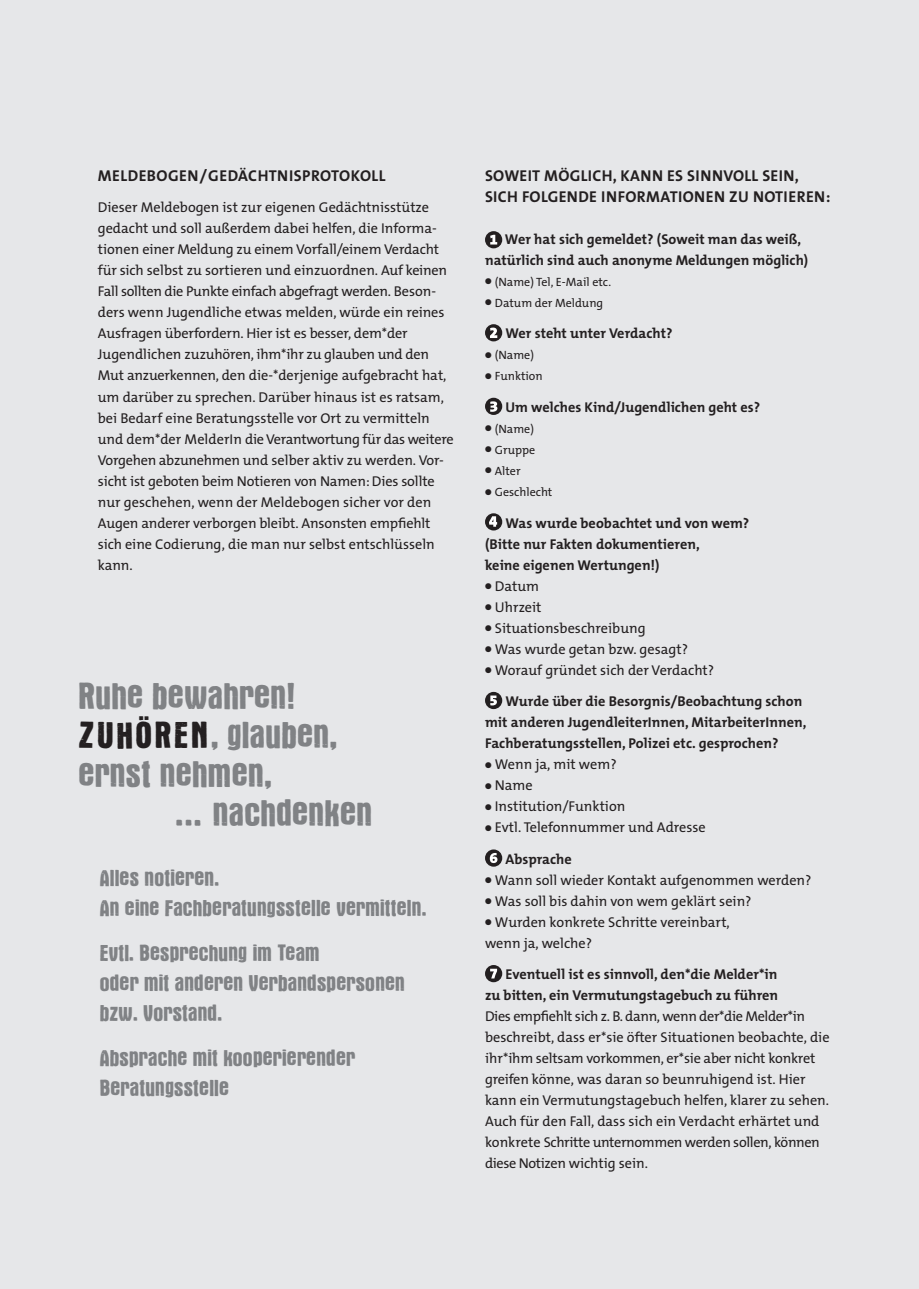
<style>
.page{position:relative;width:919px;height:1289px;background:#fff}
.page>*{position:absolute;margin:0;border:0;box-sizing:border-box;transform-origin:0 0}
.t1{font:39px/39px "Victor";color:#808285}
.t2{font:24px/30px "Victor";color:#808285}
.t3{font:700 15.75px "The Mix B7";letter-spacing:.07em;color:#231f20}
.t4{font:14.25px/21px "The Mix B5 Plain";color:#231f20}
.t5{font:700 14.25px/21px "The Mix B7";letter-spacing:.005em;color:#231f20}
.t6{font:12px "The Mix B5 Plain";color:#231f20}
.s1{color:#231f20}
</style>
<div class="page">
<div style="left:0;top:0;width:13px;height:1288px;background:#e6e7e9"></div>
<div style="left:13px;top:0;width:905px;height:1288px;background:#e6e7e9"></div>
<svg style="left:485px;top:231px;width:17px;height:17px"></svg>
<svg style="left:490px;top:235px;width:7px;height:9px"></svg>
<div style="left:485px;top:324px;width:17px;height:17px;background:#231f20;border-radius:50%"></div>
<svg style="left:490px;top:327px;width:7px;height:11px"></svg>
<div style="left:485px;top:398px;width:17px;height:17px;background:#231f20;border-radius:50%"></div>
<svg style="left:490px;top:401px;width:7px;height:11px"></svg>
<div style="left:485px;top:513px;width:17px;height:17px;background:#231f20;border-radius:50%"></div>
<svg style="left:489px;top:516px;width:8px;height:10px"></svg>
<div style="left:485px;top:692px;width:17px;height:17px;background:#231f20;border-radius:50%"></div>
<svg style="left:490px;top:695px;width:7px;height:10px"></svg>
<div style="left:485px;top:849px;width:17px;height:17px;background:#231f20;border-radius:50%"></div>
<svg style="left:490px;top:853px;width:7px;height:10px"></svg>
<div style="left:485px;top:965px;width:17px;height:17px;background:#231f20;border-radius:50%"></div>
<svg style="left:490px;top:968px;width:7px;height:10px"></svg>
<p class="t3" style="left:98px;top:167px;width:81px">Meldebogen</p>
<p class="t3" style="left:200px;top:167px;width:68px">/Gedächtnispr</p>
<p class="t3" style="left:320px;top:167px;width:59px">otokoll</p>
<p class="t4" style="left:98px;top:197px;width:357px">Dieser Meldebogen ist zur eigenen Gedächtnisstütze gedacht und soll außerdem dabei helfen, die Informa&shy;tionen einer Meldung zu einem Vorfall/einem Verdacht für sich selbst zu sortieren und einzuordnen. Auf keinen Fall sollten die Punkte einfach abgefragt werden. Beson&shy;ders wenn Jugendliche etwas melden, würde ein reines Ausfragen überfordern. Hier ist es besser, dem*der Jugendlichen zuzuhören, ihm*ihr zu glauben und den Mut anzuerkennen, den die-*derjenige aufgebracht hat, um darüber zu sprechen. Darüber hinaus ist es ratsam, bei Bedarf eine Beratungsstelle vor Ort zu vermitteln und dem*der MelderIn die Verantwortung für das weitere Vorgehen abzunehmen und selber aktiv zu werden. Vor&shy;sicht ist geboten beim Notieren von Namen: Dies sollte nur geschehen, wenn der Meldebogen sicher vor den Augen anderer verborgen bleibt. Ansonsten empfiehlt sich eine Codierung, die man nur selbst entschlüsseln kann.</p>
<h1 class="t1" style="left:78px;top:677px;width:260px">Ruhe bewahren!<br><span class="s1">Zuhöre n</span>, glauben, ernst nehmen,</h1>
<h1 class="t1" style="left:173px;top:794px;width:201px">… nachdenken</h1>
<h2 class="t2" style="left:100px;top:863px;width:328px">Alles notieren.<br>An eine Fachberatungsstelle vermitteln.</h2>
<h2 class="t2" style="left:100px;top:938px;width:307px">Evtl. Besprechung im Team<br>oder mit anderen Verbandspersonen bzw. Vorstand.</h2>
<h2 class="t2" style="left:100px;top:1043px;width:257px">Absprache mit kooperierender<br>Beratungsstelle</h2>
<p class="t3" style="left:485px;top:167px;width:70px">Soweit mögli</p>
<p class="t3" style="left:592px;top:167px;width:40px">ch, kann</p>
<p class="t3" style="left:667px;top:167px;width:31px">es sinnv</p>
<p class="t3" style="left:733px;top:167px;width:38px">oll sein</p>
<p class="t3" style="left:794px;top:167px;width:6px">,</p>
<p class="t3" style="left:485px;top:188px;width:66px">sich folgen</p>
<p class="t3" style="left:578px;top:188px;width:69px">de Informati</p>
<p class="t3" style="left:682px;top:188px;width:23px">onen</p>
<p class="t3" style="left:729px;top:188px;width:56px">zu notieren</p>
<p class="t3" style="left:825px;top:188px;width:6px">:</p>
<p class="t5" style="left:485px;top:229px;width:325px;text-indent:20px">Wer hat sich gemeldet? (Soweit man das weiß, natürlich sind auch anonyme Meldungen möglich)</p>
<p class="t6" style="left:485px;top:275px;width:127px">● (Name) Tel, E-Mail etc.</p>
<p class="t6" style="left:485px;top:296px;width:120px">● Datum der Meldung</p>
<p class="t5" style="left:505px;top:323px;width:169px">Wer steht unter Verdacht?</p>
<p class="t6" style="left:485px;top:349px;width:51px">● (Name)</p>
<p class="t6" style="left:485px;top:370px;width:59px">● Funktion</p>
<p class="t5" style="left:505px;top:397px;width:256px">Um welches Kind/Jugendlichen geht es?</p>
<p class="t6" style="left:485px;top:422px;width:51px">● (Name)</p>
<p class="t6" style="left:485px;top:443px;width:52px">● Gruppe</p>
<p class="t6" style="left:485px;top:464px;width:37px">● Alter</p>
<p class="t6" style="left:485px;top:485px;width:69px">● Geschlecht</p>
<p class="t5" style="left:485px;top:512px;width:266px;text-indent:20px">Was wurde beobachtet und von wem? (Bitte nur Fakten dokumentieren,<br>keine eigenen Wertungen!)</p>
<p class="t4" style="left:485px;top:575px;width:56px">● Datum</p>
<p class="t4" style="left:485px;top:596px;width:58px">● Uhrzeit</p>
<p class="t4" style="left:485px;top:617px;width:162px">● Situationsbeschreibung</p>
<p class="t4" style="left:485px;top:638px;width:204px">● Was wurde getan bzw. gesagt?</p>
<p class="t4" style="left:485px;top:659px;width:231px">● Worauf gründet sich der Verdacht?</p>
<p class="t5" style="left:485px;top:691px;width:323px;text-indent:20px">Wurde über die Besorgnis/Beobachtung schon mit anderen JugendleiterInnen, MitarbeiterInnen,<br>Fachberatungsstellen, Polizei etc. gesprochen?</p>
<p class="t4" style="left:485px;top:754px;width:133px">● Wenn ja, mit wem?</p>
<p class="t4" style="left:485px;top:775px;width:49px">● Name</p>
<p class="t4" style="left:485px;top:796px;width:142px">● Institution/Funktion</p>
<p class="t4" style="left:485px;top:817px;width:222px">● Evtl. Telefonnummer und Adresse</p>
<p class="t5" style="left:505px;top:848px;width:68px">Absprache</p>
<p class="t4" style="left:485px;top:869px;width:328px">● Wann soll wieder Kontakt aufgenommen werden?</p>
<p class="t4" style="left:485px;top:890px;width:268px">● Was soll bis dahin von wem geklärt sein?</p>
<p class="t4" style="left:485px;top:911px;width:246px">● Wurden konkrete Schritte vereinbart, wenn ja, welche?</p>
<p class="t5" style="left:485px;top:964px;width:295px;text-align:right">Eventuell ist es sinnvoll, den*die Melder*in<br>zu bitten, ein Vermutungstagebuch zu führen</p>
<p class="t4" style="left:485px;top:1006px;width:346px">Dies empfiehlt sich z. B. dann, wenn der*die Melder*in beschreibt, dass er*sie öfter Situationen beobachte, die ihr*ihm seltsam vorkommen, er*sie aber nicht konkret greifen könne, was daran so beunruhigend ist. Hier kann ein Vermutungstagebuch helfen, klarer zu sehen.<br>Auch für den Fall, dass sich ein Verdacht erhärtet und konkrete Schritte unternommen werden sollen, können diese Notizen wichtig sein.</p>
</div>
